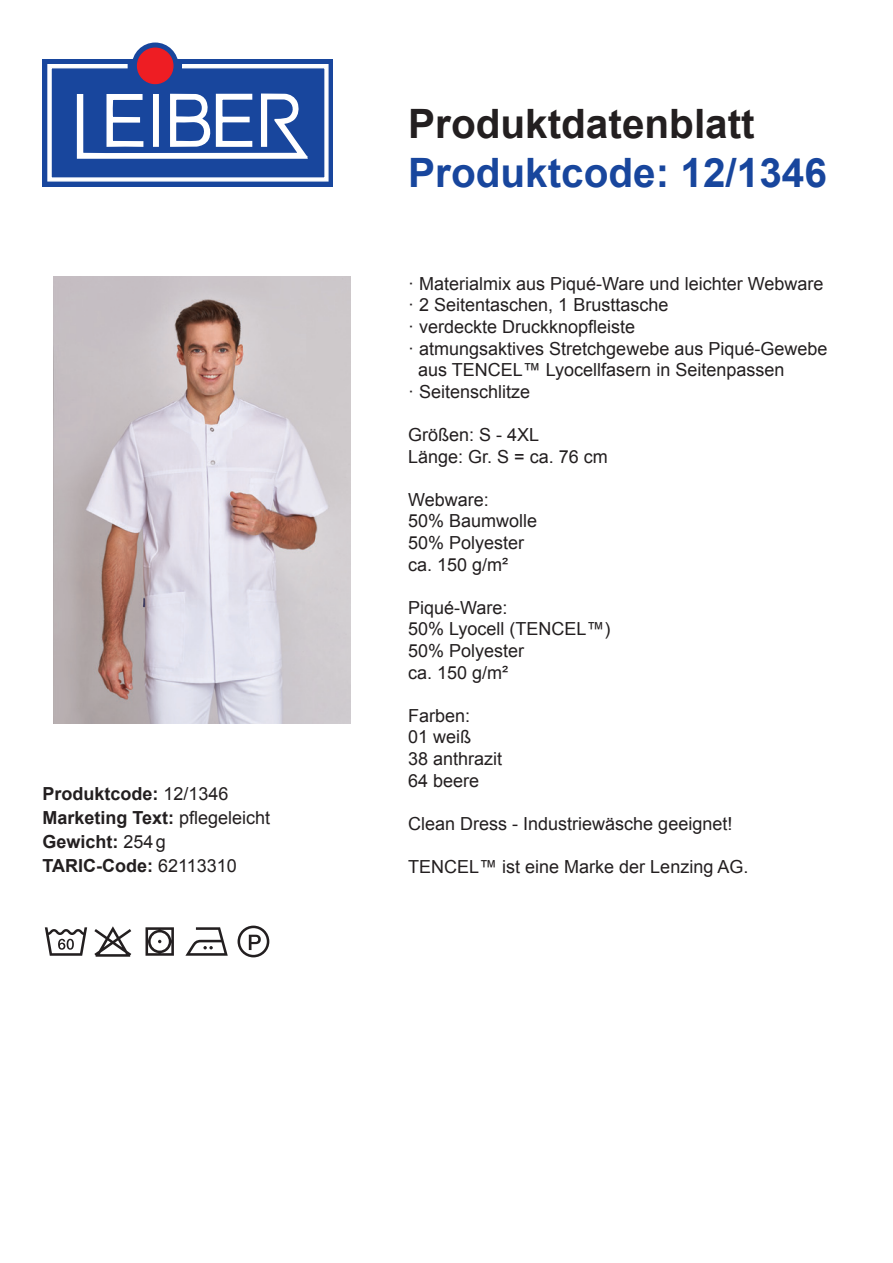
<style>
.page{position:relative;width:893px;height:1263px;background:#fff}
.page>*{position:absolute;margin:0;border:0;box-sizing:border-box;transform-origin:0 0}
.t1{font:700 40.5px "Arial";color:#18469d}
.t2{font:700 40.5px "Arial";color:#231f20}
.t3{font:18px/21.6px "Arial";color:#231f20}
.t4{font:700 18px/24px "Arial";color:#231f20}
.s1{font-weight:400}
</style>
<div class="page">
<div style="left:43px;top:59px;width:290px;height:127px;background:#18469d"></div>
<svg style="left:47px;top:64px;width:282px;height:118px"></svg>
<svg style="left:132px;top:43px;width:47px;height:46px"></svg>
<div style="left:138px;top:48px;width:35px;height:36px;background:#ee1d23;border-radius:50%"></div>
<div style="left:137px;top:48px;width:37px;height:36px;border:1px solid #ee1d23;border-radius:50%"></div>
<img style="left:53px;top:277px;width:298px;height:446px">
<svg style="left:45px;top:927px;width:42px;height:29px"></svg>
<svg style="left:94px;top:926px;width:37px;height:31px"></svg>
<svg style="left:146px;top:927px;width:28px;height:29px"></svg>
<svg style="left:185px;top:927px;width:43px;height:29px"></svg>
<svg style="left:238px;top:925px;width:31px;height:32px"></svg>
<p class="t4" style="left:43px;top:782px;width:229px">Produktcode: <span class="s1">12/1346<br></span>Marketing Text: <span class="s1">pflegeleicht<br></span>Gewicht: <span class="s1">254g<br></span>TARIC-Code: <span class="s1">62113310</span></p>
<h1 class="t2" style="left:408px;top:97px;width:348px">Produktdatenblatt</h1>
<h1 class="t1" style="left:408px;top:146px;width:420px">Produktcode: 12/1346</h1>
<p class="t3" style="left:408px;top:273px;width:417px">· Materialmix aus Piqué-Ware und leichter Webware</p>
<p class="t3" style="left:408px;top:294px;width:262px">· 2 Seitentaschen, 1 Brusttasche</p>
<p class="t3" style="left:408px;top:316px;width:229px">· verdeckte Druckknopfleiste</p>
<p class="t3" style="left:408px;top:338px;width:421px">· atmungsaktives Stretchgewebe aus Piqué-Gewebe</p>
<p class="t3" style="left:418px;top:359px;width:368px">aus TENCEL™ Lyocellfasern in Seitenpassen</p>
<p class="t3" style="left:408px;top:381px;width:124px">· Seitenschlitze</p>
<p class="t3" style="left:408px;top:424px;width:201px">Größen: S - 4XL<br>Länge: Gr. S = ca. 76 cm</p>
<p class="t3" style="left:408px;top:489px;width:131px">Webware:<br>50% Baumwolle<br>50% Polyester ca. 150 g/m²</p>
<p class="t3" style="left:408px;top:597px;width:204px">Piqué-Ware:<br>50% Lyocell (TENCEL™)<br>50% Polyester<br>ca. 150 g/m²</p>
<p class="t3" style="left:408px;top:705px;width:96px">Farben:<br>01 weiß<br>38 anthrazit<br>64 beere</p>
<p class="t3" style="left:408px;top:813px;width:326px">Clean Dress - Industriewäsche geeignet!</p>
<p class="t3" style="left:408px;top:856px;width:342px">TENCEL™ ist eine Marke der Lenzing AG.</p>
</div>
